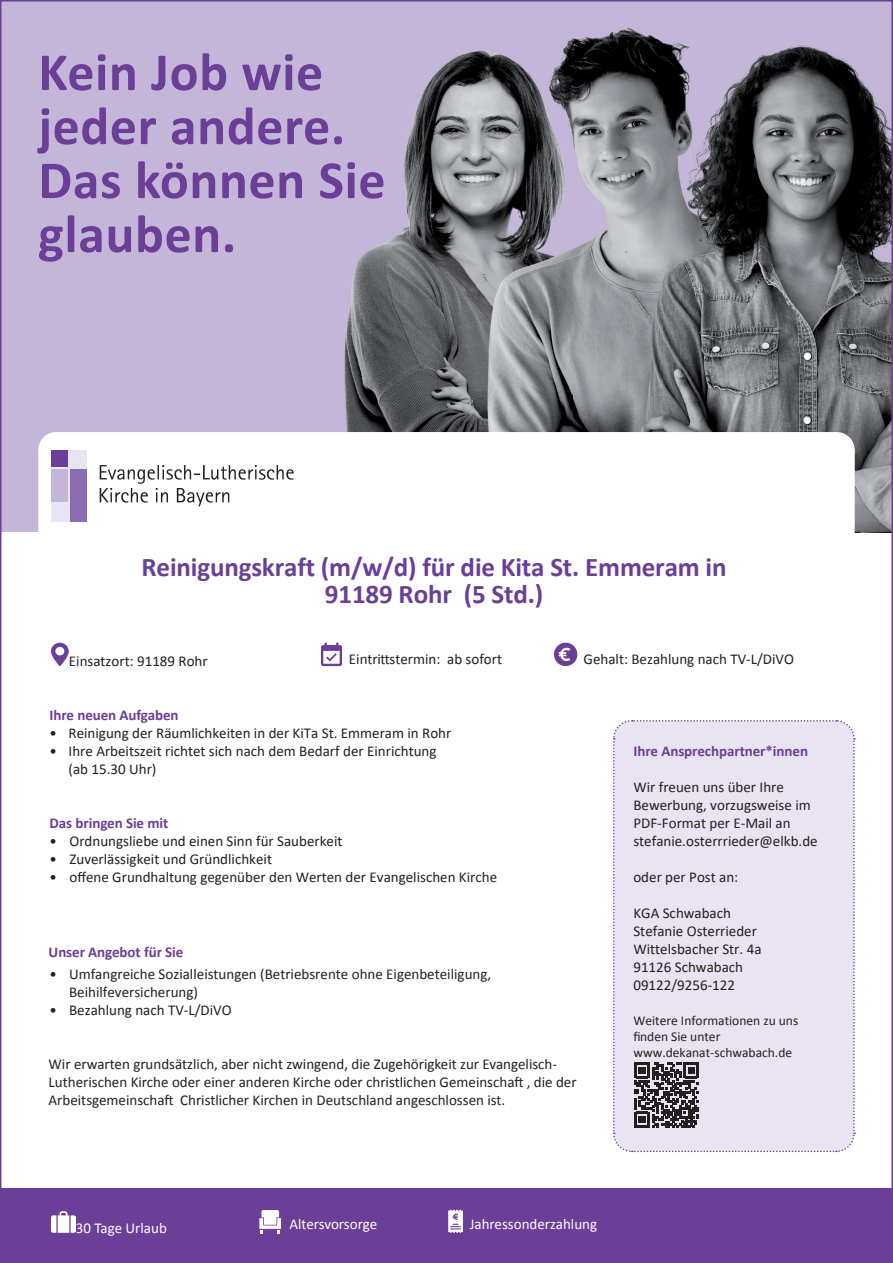
<style>
.page{position:relative;width:893px;height:1263px;background:#fff}
.page>*{position:absolute;margin:0;border:0;box-sizing:border-box;transform-origin:0 0}
.t1{font:700 54px/54px "Calibri";letter-spacing:.01em;color:#6b3e98}
.t2{font:700 27px/27px "Calibri";letter-spacing:-.005em;color:#6b3e98;text-align:center}
.t3{font:15px/18px "Calibri";color:#231f20}
.t4{font:700 15px "Calibri";letter-spacing:-.005em;color:#6b3e98}
.t5{font:15px "Calibri";color:#fff}
.t6{font:13.5px/16.2px "Calibri";color:#231f20}
</style>
<div class="page">
<div style="left:0;top:0;width:893px;height:531px;background:#c4b6d8"></div>
<div style="left:0;top:1188px;width:893px;height:75px;background:#6b3e98"></div>
<svg style="left:51px;top:643px;width:18px;height:23px"></svg>
<svg style="left:321px;top:643px;width:21px;height:23px"></svg>
<svg style="left:554px;top:643px;width:23px;height:23px"></svg>
<svg style="left:259px;top:1210px;width:22px;height:23px"></svg>
<svg style="left:448px;top:1209px;width:15px;height:24px"></svg>
<div style="left:613px;top:720px;width:242px;height:433px;background:#e9e4f1"></div>
<img style="left:344px;top:44px;width:292px;height:388px">
<img style="left:339px;top:107px;width:6px;height:47px">
<img style="left:339px;top:161px;width:46px;height:38px">
<img style="left:567px;top:28px;width:114px;height:16px">
<img style="left:855px;top:531px;width:35px;height:2px">
<img style="left:855px;top:100px;width:35px;height:431px">
<img style="left:662px;top:44px;width:165px;height:200px">
<img style="left:827px;top:52px;width:48px;height:442px">
<img style="left:662px;top:244px;width:165px;height:188px">
<img style="left:636px;top:44px;width:26px;height:388px">
<div style="left:38px;top:432px;width:817px;height:101px;background:#fff"></div>
<div style="left:51px;top:450px;width:36px;height:72px;background:#e9e4f1"></div>
<div style="left:71px;top:469px;width:16px;height:53px;background:#8b6eb1"></div>
<div style="left:51px;top:469px;width:16px;height:33px;background:#c4b6d8"></div>
<div style="left:51px;top:450px;width:16px;height:16px;background:#6b3e98"></div>
<svg style="left:100px;top:465px;width:194px;height:41px;background:#dedede"></svg>
<svg style="left:51px;top:1211px;width:25px;height:22px"></svg>
<h1 class="t1" style="left:38px;top:43px;width:349px">Kein Job wie jeder andere.<br>Das können Sie glauben.</h1>
<h2 class="t2" style="left:142px;top:553px;width:587px">Reinigungskraft (m/w/d) für die Kita St. Emmeram in<br>91189 Rohr (5 Std.)</h2>
<p class="t3" style="left:69px;top:652px;width:140px">Einsatzort: 91189 Rohr</p>
<p class="t3" style="left:349px;top:650px;width:155px">Eintrittstermin: ab sofort</p>
<p class="t3" style="left:584px;top:649px;width:212px">Gehalt: Bezahlung nach TV-L/DiVO</p>
<p class="t4" style="left:50px;top:704px;width:130px">Ihre neuen Aufgaben</p>
<p class="t3" style="left:50px;top:724px;width:9px">• •</p>
<p class="t3" style="left:69px;top:723px;width:384px">Reinigung der Räumlichkeiten in der KiTa St. Emmeram in Rohr<br>Ihre Arbeitszeit richtet sich nach dem Bedarf der Einrichtung (ab 15.30 Uhr)</p>
<p class="t4" style="left:50px;top:812px;width:120px">Das bringen Sie mit</p>
<p class="t3" style="left:50px;top:832px;width:294px">• Ordnungsliebe und einen Sinn für Sauberkeit</p>
<p class="t3" style="left:50px;top:850px;width:224px">• Zuverlässigkeit und Gründlichkeit</p>
<p class="t3" style="left:50px;top:868px;width:449px">• offene Grundhaltung gegenüber den Werten der Evangelischen Kirche</p>
<p class="t4" style="left:49px;top:941px;width:136px">Unser Angebot für Sie</p>
<p class="t3" style="left:69px;top:964px;width:424px;text-indent:-20px">• Umfangreiche Sozialleistungen (Betriebsrente ohne Eigenbeteiligung,<br>Beihilfeversicherung)</p>
<p class="t3" style="left:50px;top:1000px;width:184px">• Bezahlung nach TV-L/DiVO</p>
<p class="t3" style="left:49px;top:1054px;width:529px">Wir erwarten grundsätzlich, aber nicht zwingend, die Zugehörigkeit zur Evangelisch-<br>Lutherischen Kirche oder einer anderen Kirche oder christlichen Gemeinschaft , die der<br>Arbeitsgemeinschaft Christlicher Kirchen in Deutschland angeschlossen ist.</p>
<p class="t4" style="left:633px;top:740px;width:176px">Ihre Ansprechpartner*innen</p>
<p class="t3" style="left:633px;top:777px;width:186px">Wir freuen uns über Ihre<br>Bewerbung, vorzugsweise im<br>PDF-Format per E-Mail an stefanie.osterrrieder@elkb.de</p>
<p class="t3" style="left:633px;top:867px;width:106px">oder per Post an:</p>
<p class="t3" style="left:633px;top:903px;width:130px">KGA Schwabach<br>Stefanie Osterrieder<br>Wittelsbacher Str. 4a<br>91126 Schwabach<br>09122/9256-122</p>
<p class="t6" style="left:633px;top:1012px;width:166px">Weitere Informationen zu uns finden Sie unter www.dekanat-schwabach.de</p>
<p class="t5" style="left:76px;top:1217px;width:93px">30 Tage Urlaub</p>
<p class="t5" style="left:289px;top:1213px;width:89px">Altersvorsorge</p>
<p class="t5" style="left:470px;top:1213px;width:129px">Jahressonderzahlung</p>
</div>
